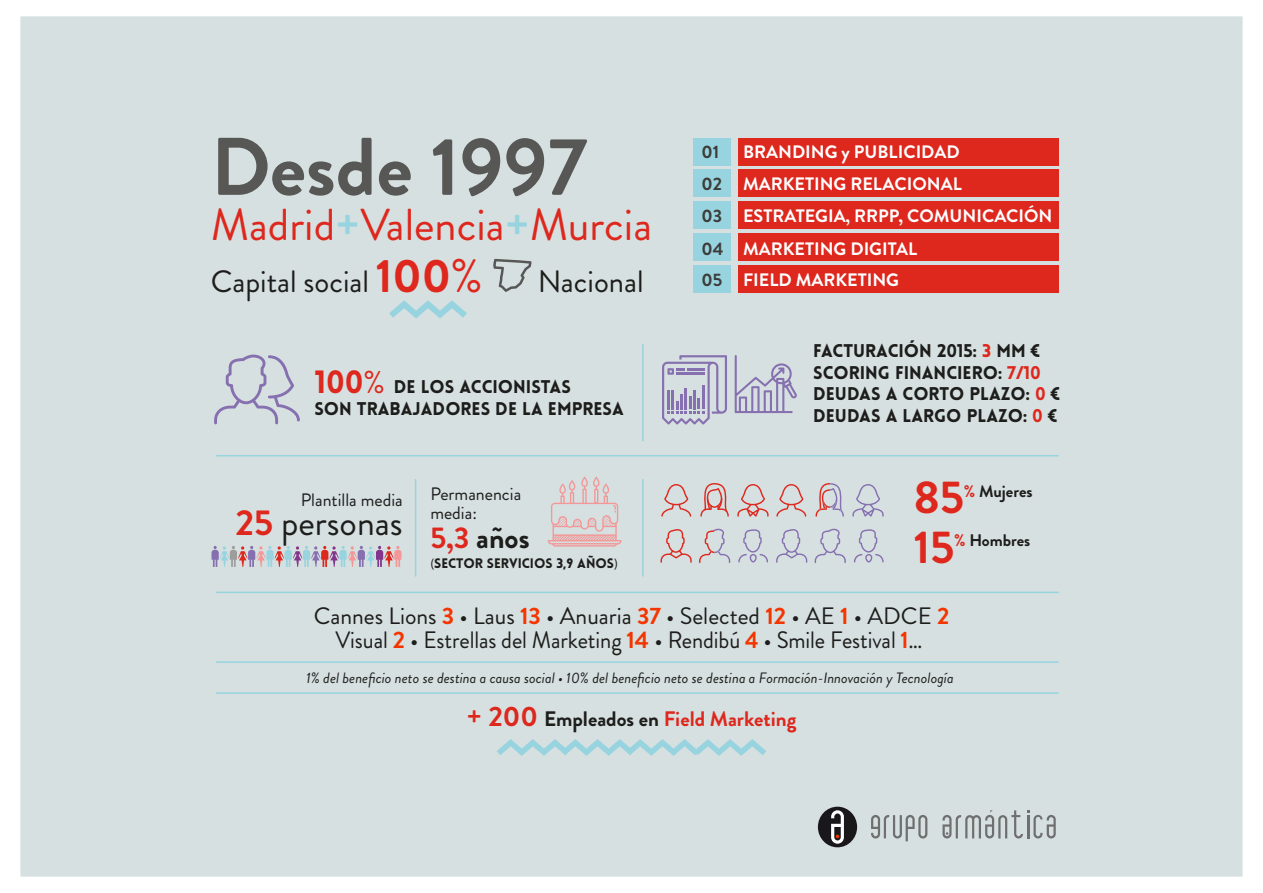
<style>
.page{position:relative;width:1263px;height:893px;background:#fff}
.page>*{position:absolute;margin:0;border:0;box-sizing:border-box;transform-origin:0 0}
.t1{font:700 81.45px "Brandon Grotesque";color:#575756}
.t2{font:700 46.05px "Brandon Grotesque";color:#de271d}
.t3{font:44.7px "Brandon Grotesque";color:#de271d}
.t4{font:36px "Brandon Grotesque";color:#1d1d1b}
.t5{font:30.9px "Brandon Grotesque";color:#1d1d1b}
.t6{font:700 30px "Brandon Grotesque";color:#1d1d1b}
.t7{font:23.7px/23.7px "Brandon Grotesque";letter-spacing:-.005em;color:#1d1d1b;text-align:center}
.t8{font:700 21px "Brandon Grotesque";color:#de271d}
.t9{font:900 18px/21.6px "Lovelo";color:#1d1d1b}
.t10{font:700 18px/32px "Brandon Grotesque";color:#fff}
.t11{font:18px/19.5px "Brandon Grotesque";color:#1d1d1b}
.t12{font:700 18px "Brandon Grotesque";color:#3c3c3b}
.t13{font:700 16.8px "Brandon Grotesque";color:#1d1d1b}
.t14{font:italic 15px "Brandon Grotesque";color:#1d1d1b}
.t15{font:900 13.5px "Lovelo";color:#1d1d1b}
.s1{font-weight:700;color:#98d4df}
.s2{font-weight:700;font-size:46.95px;color:#de271d}
.s3{font-size:46.95px;color:#de271d}
.s4{font-size:31.5px;color:#de271d}
.s5{font-family:"Brandon Grotesque";font-weight:400;font-size:31.5px;color:#de271d}
.s6{font-weight:700;color:#de271d}
.s7{font-family:"Myriad Pro";font-weight:400}
.s8{color:#de271d}
.s9{color:#3c3c3b}
.s10{font-weight:700;color:#f43500}
.s11{font-size:28.05px}
.s12{color:#1d1d1b}
</style>
<div class="page">
<div style="left:20px;top:16px;width:1223px;height:861px;background:#d6e0e0"></div>
<div style="left:818px;top:807px;width:39px;height:40px;background:#1a171b;border-radius:50%"></div>
<svg style="left:831px;top:810px;width:13px;height:34px"></svg>
<svg style="left:871px;top:815px;width:56px;height:26px"></svg>
<svg style="left:942px;top:810px;width:114px;height:28px;background:#b8bfbf"></svg>
<svg style="left:389px;top:300px;width:78px;height:18px"></svg>
<svg style="left:497px;top:739px;width:269px;height:17px;background:#bbdadf"></svg>
<hr style="left:642px;top:344px;width:2px;height:97px;background:#98d4df">
<hr style="left:216px;top:661px;width:843px;height:2px;background:#98d4df">
<hr style="left:216px;top:692px;width:843px;height:2px;background:#98d4df">
<hr style="left:216px;top:455px;width:843px;height:1px;background:#98d4df">
<hr style="left:216px;top:592px;width:843px;height:1px;background:#98d4df">
<hr style="left:415px;top:479px;width:1px;height:97px;background:#98d4df">
<hr style="left:642px;top:479px;width:2px;height:97px;background:#98d4df">
<svg style="left:212px;top:546px;width:189px;height:21px;background:#c1b5c1"></svg>
<div style="left:738px;top:138px;width:321px;height:27px;background:#de271d"></div>
<div style="left:738px;top:170px;width:321px;height:27px;background:#de271d"></div>
<div style="left:738px;top:201px;width:321px;height:28px;background:#de271d"></div>
<div style="left:738px;top:233px;width:321px;height:28px;background:#de271d"></div>
<div style="left:738px;top:265px;width:321px;height:28px;background:#de271d"></div>
<div style="left:693px;top:138px;width:37px;height:27px;background:#98d4df"></div>
<div style="left:693px;top:170px;width:37px;height:27px;background:#98d4df"></div>
<div style="left:693px;top:201px;width:37px;height:28px;background:#98d4df"></div>
<div style="left:693px;top:233px;width:37px;height:28px;background:#98d4df"></div>
<div style="left:693px;top:265px;width:37px;height:28px;background:#98d4df"></div>
<svg style="left:548px;top:477px;width:73px;height:70px;background:#ddcdcd"></svg>
<svg style="left:662px;top:355px;width:65px;height:70px;background:#b9b8cf"></svg>
<svg style="left:214px;top:355px;width:86px;height:69px;background:#c9ced8"></svg>
<svg style="left:735px;top:355px;width:62px;height:58px;background:#c0c1d3"></svg>
<svg style="left:493px;top:259px;width:39px;height:33px"></svg>
<svg style="left:660px;top:529px;width:32px;height:34px"></svg>
<svg style="left:776px;top:529px;width:31px;height:34px"></svg>
<svg style="left:661px;top:484px;width:30px;height:33px"></svg>
<svg style="left:776px;top:484px;width:30px;height:33px"></svg>
<svg style="left:700px;top:483px;width:29px;height:34px"></svg>
<svg style="left:737px;top:484px;width:31px;height:33px"></svg>
<svg style="left:852px;top:484px;width:32px;height:33px"></svg>
<svg style="left:815px;top:529px;width:31px;height:34px"></svg>
<svg style="left:738px;top:529px;width:30px;height:33px"></svg>
<svg style="left:854px;top:529px;width:30px;height:33px"></svg>
<svg style="left:815px;top:483px;width:29px;height:34px"></svg>
<svg style="left:699px;top:529px;width:31px;height:34px"></svg>
<h1 class="t1" style="left:211px;top:110px;width:378px">Desde 1997</h1>
<h3 class="t3" style="left:211px;top:194px;width:443px">Madrid<span class="s1">+</span>Valencia<span class="s1">+</span>Murcia</h3>
<h3 class="t5" style="left:211px;top:260px;width:274px">Capital social <span class="s2">100</span><span class="s3">%</span></h3>
<h3 class="t5" style="left:538px;top:260px;width:107px">Nacional</h3>
<p class="t9" style="left:314px;top:376px;width:311px"><span class="s4">100</span><span class="s5">%</span> DE LOS ACCIONISTAS<br>SON TRABAJADORES DE LA EMPRESA</p>
<p class="t11" style="left:301px;top:491px;width:104px">Plantilla media</p>
<h3 class="t4" style="left:235px;top:498px;width:169px"><span class="s6">25</span> personas</h3>
<p class="t11" style="left:430px;top:484px;width:92px">Permanencia media:</p>
<p class="t15" style="left:430px;top:554px;width:189px"><span class="s7">(</span>SECTOR SERVICIOS 3,9 AÑOS<span class="s7">)</span></p>
<h3 class="t6" style="left:430px;top:517px;width:101px"><span class="s8">5,3</span> años</h3>
<p class="t12" style="left:701px;top:139px;width:19px">01</p>
<p class="t10" style="left:743px;top:136px;width:218px">BRANDING y PUBLICIDAD</p>
<p class="t10" style="left:701px;top:168px;width:262px"><span class="s9">02</span> MARKETING RELACIONAL</p>
<p class="t10" style="left:701px;top:200px;width:352px"><span class="s9">03</span> ESTRATEGIA, RRPP, COMUNICACIÓN<br><span class="s9">04</span> MARKETING DIGITAL<br><span class="s9">05</span> FIELD MARKETING</p>
<p class="t9" style="left:813px;top:340px;width:248px">FACTURACIÓN 2015: <span class="s8">3</span> MM €<br>SCORING FINANCIERO: <span class="s8">7/10<br></span>DEUDAS A CORTO PLAZO: <span class="s8">0</span> €<br>DEUDAS A LARGO PLAZO: <span class="s8">0</span> €</p>
<h2 class="t2" style="left:914px;top:465px;width:52px">85</h2>
<p class="t13" style="left:964px;top:479px;width:70px"><span class="s8">%</span> Mujeres</p>
<h2 class="t2" style="left:914px;top:515px;width:42px">15</h2>
<p class="t13" style="left:954px;top:529px;width:77px"><span class="s8">%</span> Hombres</p>
<h3 class="t7" style="left:314px;top:604px;width:637px">Cannes Lions <span class="s10">3</span> • Laus <span class="s10">13</span> • Anuaria <span class="s10">37</span> • Selected <span class="s10">12</span> • AE <span class="s10">1</span> • ADCE <span class="s10">2<br></span>Visual <span class="s10">2</span> • Estrellas del Marketing <span class="s10">14</span> • Rendibú <span class="s10">4</span> • Smile Festival <span class="s10">1</span>…</h3>
<p class="t14" style="left:306px;top:668px;width:649px">1% del beneficio neto se destina a causa social • 10% del beneficio neto se destina a Formación-Innovación y Tecnología</p>
<p class="t8" style="left:467px;top:704px;width:331px"><span class="s11">+ 200</span> <span class="s12">Empleados en</span> Field Marketing</p>
</div>
